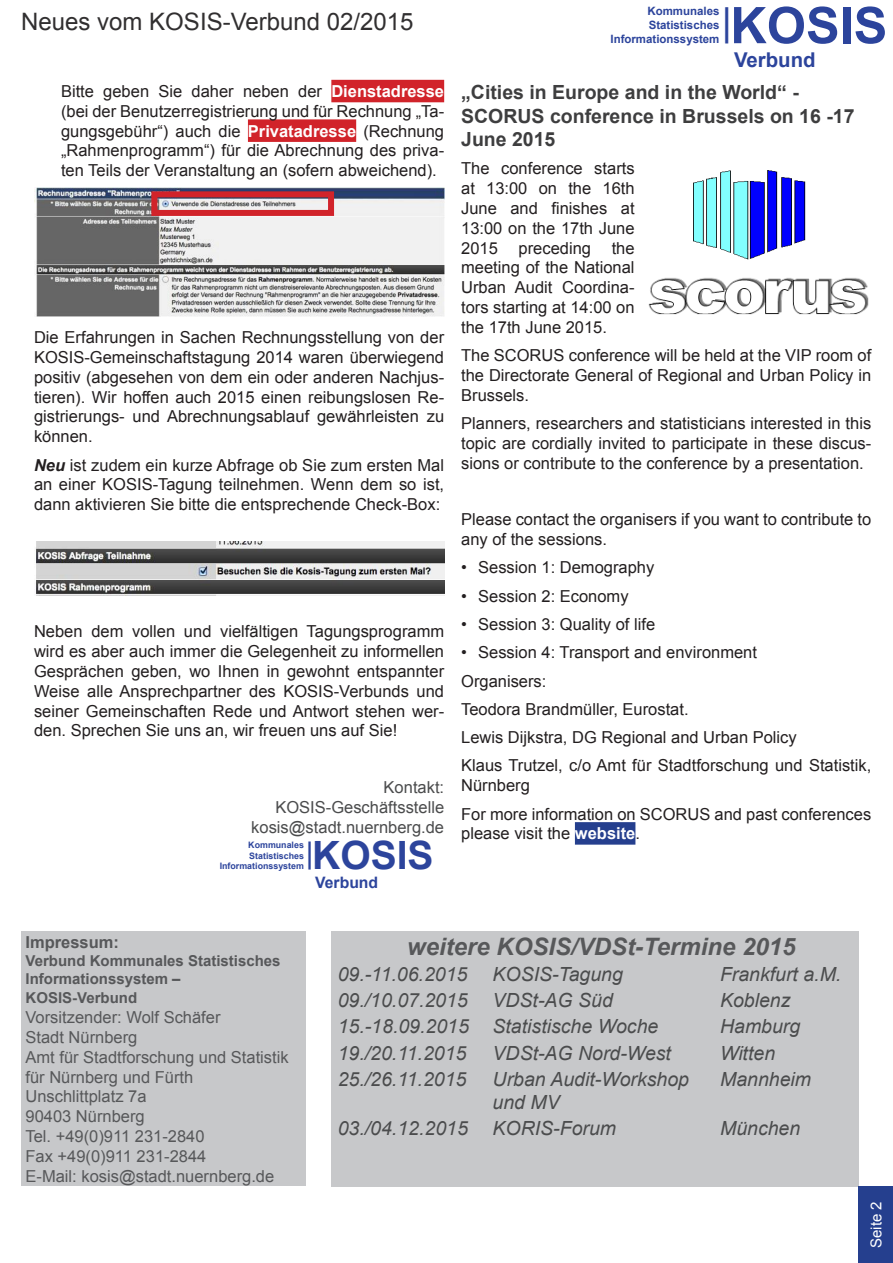
<style>
.page{position:relative;width:893px;height:1263px;background:#fff}
.page>*{position:absolute;margin:0;border:0;box-sizing:border-box;transform-origin:0 0}
.t1{font:700 50.4px "Arial";color:#2c449c}
.t2{font:700 39px "Arial";color:#2c449c}
.t3{font:38.7px "Arial";color:#2c449c}
.t4{font:29.85px "Arial";color:#2c449c}
.t5{font:italic 700 24px "Arial";color:#57585a}
.t6{font:24px "Arial";color:#312f30}
.t7{font:700 20.4px "Arial";color:#2c449c}
.t8{font:italic 19.5px/23.4px "Arial";color:#4b4c4d}
.t9{font:700 19.5px/23.4px "Arial";color:#3e3e3f}
.t10{font:16.5px/19.8px "Arial";color:#231f20;text-align:justify}
.t11{font:16.5px/19.8px "Arial";color:#57585a}
.t12{font:16.5px/19.8px "Arial";color:#4b4c4d;text-align:right}
.t13{font:700 16.5px "Arial";color:#57585a}
.t14{font:700 15.75px "Arial";color:#2c449c}
.t15{font:700 15px/18px "Arial";color:#57585a}
.t16{font:15px "Arial";color:#fff}
.t17{font:700 11.4px/13.8px "Arial";color:#2c449c;text-align:right}
.t18{font:700 8.85px/10.6px "Arial";color:#2c449c;text-align:right}
.s1{font-weight:700;color:#fff}
.s2{font-weight:700;font-style:italic}
</style>
<div class="page">
<div style="left:21px;top:931px;width:285px;height:255px;background:#c7c8ca"></div>
<div style="left:331px;top:80px;width:113px;height:22px;background:#d1232a"></div>
<div style="left:248px;top:119px;width:108px;height:23px;background:#d1232a"></div>
<div style="left:575px;top:822px;width:60px;height:23px;background:#253f8e"></div>
<div style="left:332px;top:931px;width:527px;height:255px;background:#c7c8ca"></div>
<img style="left:694px;top:170px;width:111px;height:90px">
<img style="left:649px;top:278px;width:219px;height:36px">
<img style="left:34px;top:188px;width:410px;height:128px">
<div style="left:151px;top:191px;width:183px;height:25px;border:6px solid #d1232a"></div>
<img style="left:35px;top:541px;width:409px;height:54px">
<div style="left:859px;top:1186px;width:34px;height:77px;background:#253f8e"></div>
<h3 class="t6" style="left:21px;top:6px;width:394px">Neues vom KOSIS-Verbund 02/2015</h3>
<h1 class="t1" style="left:730px;top:-8px;width:159px">KOSIS</h1>
<p class="t7" style="left:734px;top:47px;width:83px">Verbund</p>
<h3 class="t3" style="left:722px;top:-4px;width:12px">|</h3>
<p class="t17" style="left:610px;top:5px;width:110px">Kommunales<br>Statistisches<br>Informationssystem</p>
<p class="t10" style="left:61px;top:82px;width:385px">Bitte geben Sie daher neben der <span class="s1">Dienstadresse </span>(bei der Benutzerregistrierung und für Rechnung „Ta&shy;gungsgebühr“) auch die <span class="s1">Privatadresse</span> (Rechnung „Rahmenprogramm“) für die Abrechnung des priva&shy;ten Teils der Veranstaltung an (sofern abweichend).</p>
<p class="t10" style="left:34px;top:328px;width:412px">Die Erfahrungen in Sachen Rechnungsstellung von der KOSIS-Gemeinschaftstagung 2014 waren überwiegend positiv (abgesehen von dem ein oder anderen Nachjus&shy;tieren). Wir hoffen auch 2015 einen reibungslosen Re&shy;gistrierungs- und Abrechnungsablauf gewährleisten zu können.</p>
<p class="t10" style="left:34px;top:455px;width:412px"><span class="s2">Neu</span> ist zudem ein kurze Abfrage ob Sie zum ersten Mal an einer KOSIS-Tagung teilnehmen. Wenn dem so ist, dann aktivieren Sie bitte die entsprechende Check-Box:</p>
<p class="t10" style="left:34px;top:622px;width:412px">Neben dem vollen und vielfältigen Tagungsprogramm wird es aber auch immer die Gelegenheit zu informellen Gesprächen geben, wo Ihnen in gewohnt entspannter Weise alle Ansprechpartner des KOSIS-Verbunds und seiner Gemeinschaften Rede und Antwort stehen wer&shy;den. Sprechen Sie uns an, wir freuen uns auf Sie!</p>
<p class="t12" style="left:251px;top:777px;width:194px">Kontakt:<br>KOSIS-Geschäftsstelle kosis@stadt.nuernberg.de</p>
<h2 class="t2" style="left:312px;top:830px;width:123px">KOSIS</h2>
<p class="t14" style="left:315px;top:872px;width:65px">Verbund</p>
<h3 class="t4" style="left:306px;top:833px;width:9px">|</h3>
<p class="t18" style="left:220px;top:840px;width:86px">Kommunales<br>Statistisches<br>Informationssystem</p>
<p class="t9" style="left:461px;top:81px;width:395px">„Cities in Europe and in the World“ -<br>SCORUS conference in Brussels on 16 -17<br>June 2015</p>
<p class="t10" style="left:461px;top:159px;width:175px">The conference starts at 13:00 on the 16th June and finishes at 13:00 on the 17th June 2015</p>
<p class="t10" style="left:461px;top:238px;width:175px;text-indent:151px">the meeting of the National Urban Audit Coordina&shy;tors starting at 14:00 on the 17th June 2015.</p>
<p class="t10" style="left:461px;top:346px;width:412px">The SCORUS conference will be held at the VIP room of the Directorate General of Regional and Urban Policy in Brussels.</p>
<p class="t10" style="left:461px;top:413px;width:412px">Planners, researchers and statisticians interested in this topic are cordially invited to participate in these discus&shy;sions or contribute to the conference by a presentation.</p>
<p class="t10" style="left:519px;top:238px;width:74px">preceding</p>
<p class="t10" style="left:461px;top:510px;width:412px">Please contact the organisers if you want to contribute to any of the sessions.</p>
<p class="t10" style="left:461px;top:558px;width:195px">• Session 1: Demography</p>
<p class="t10" style="left:461px;top:586px;width:169px">• Session 2: Economy</p>
<p class="t10" style="left:461px;top:614px;width:196px">• Session 3: Quality of life</p>
<p class="t10" style="left:461px;top:638px;width:412px;line-height:28.3px;text-align:left">• Session 4: Transport and environment<br>Organisers:<br>Teodora Brandmüller, Eurostat.<br>Lewis Dijkstra, DG Regional and Urban Policy<br>Klaus Trutzel, c/o Amt für Stadtforschung und Statistik,</p>
<p class="t10" style="left:461px;top:771px;width:412px;line-height:28.3px">Nürnberg<br>For more information on SCORUS and past conferences</p>
<p class="t10" style="left:461px;top:824px;width:180px">please visit the <span class="s1">website</span>.</p>
<p class="t13" style="left:26px;top:931px;width:95px">Impressum:</p>
<p class="t15" style="left:26px;top:952px;width:257px">Verbund Kommunales Statistisches<br>Informationssystem –</p>
<p class="t15" style="left:26px;top:989px;width:113px">KOSIS-Verbund</p>
<p class="t11" style="left:26px;top:1008px;width:265px">Vorsitzender: Wolf Schäfer<br>Stadt Nürnberg<br>Amt für Stadtforschung und Statistik für Nürnberg und Fürth<br>Unschlittplatz 7a<br>90403 Nürnberg<br>Tel. +49(0)911 231-2840<br>Fax +49(0)911 231-2844<br>E-Mail: kosis@stadt.nuernberg.de</p>
<h3 class="t5" style="left:407px;top:930px;width:390px">weitere KOSIS/VDSt-Termine 2015</h3>
<p class="t8" style="left:338px;top:963px;width:131px">09.-11.06.2015</p>
<p class="t8" style="left:492px;top:963px;width:132px">KOSIS-Tagung</p>
<p class="t8" style="left:720px;top:963px;width:123px">Frankfurt a.M.</p>
<p class="t8" style="left:338px;top:989px;width:132px">09./10.07.2015</p>
<p class="t8" style="left:493px;top:989px;width:122px">VDSt-AG Süd</p>
<p class="t8" style="left:720px;top:989px;width:72px">Koblenz</p>
<p class="t8" style="left:338px;top:1015px;width:322px">15.-18.09.2015 Statistische Woche</p>
<p class="t8" style="left:720px;top:1015px;width:82px">Hamburg</p>
<p class="t8" style="left:338px;top:1041px;width:130px">19./20.11.2015</p>
<p class="t8" style="left:493px;top:1041px;width:180px">VDSt-AG Nord-West</p>
<p class="t8" style="left:720px;top:1041px;width:57px">Witten</p>
<p class="t8" style="left:338px;top:1067px;width:130px">25./26.11.2015</p>
<p class="t8" style="left:493px;top:1067px;width:198px">Urban Audit-Workshop und MV</p>
<p class="t8" style="left:720px;top:1067px;width:93px">Mannheim</p>
<p class="t8" style="left:338px;top:1117px;width:132px">03./04.12.2015</p>
<p class="t8" style="left:493px;top:1117px;width:125px">KORIS-Forum</p>
<p class="t8" style="left:720px;top:1117px;width:82px">München</p>
<p class="t16" style="left:866px;top:1248px;width:48px;rotate:-90deg">Seite 2</p>
</div>
